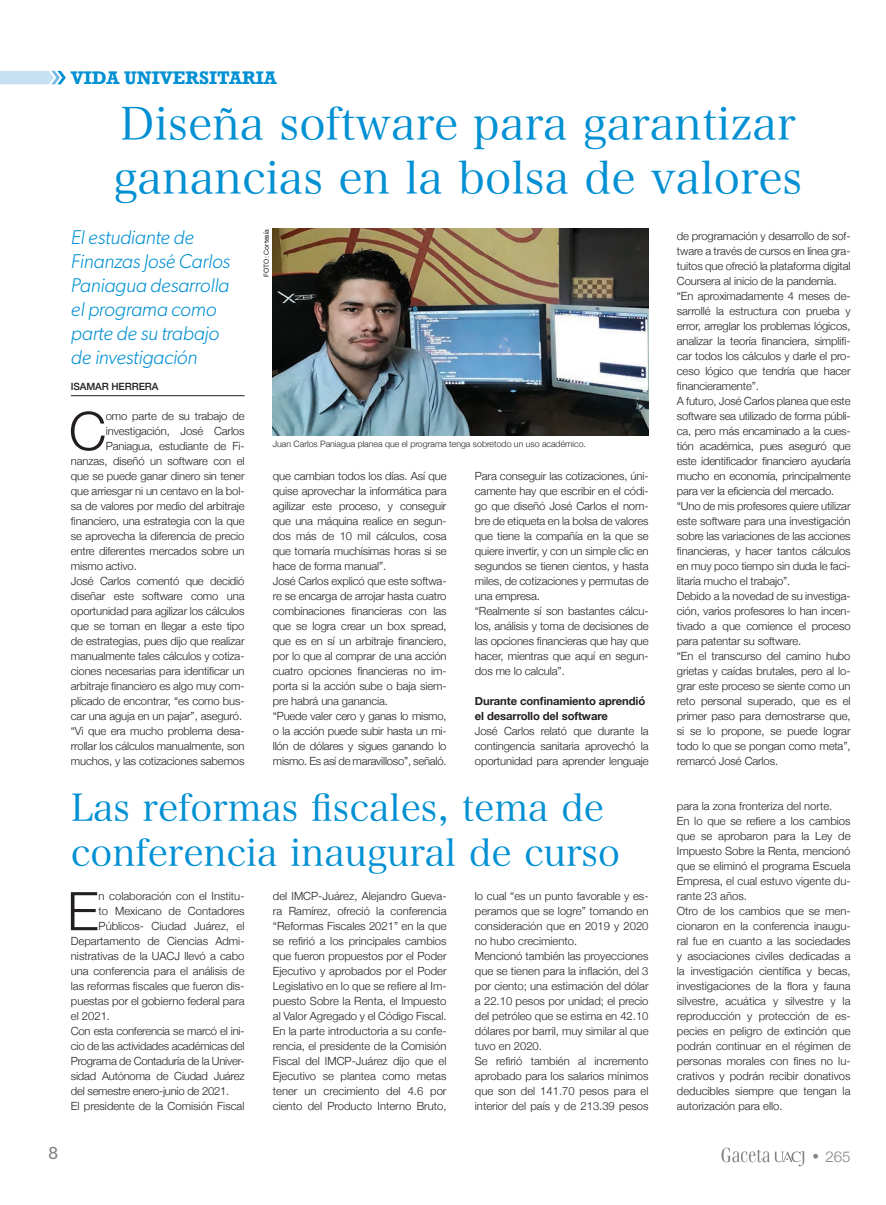
<style>
.page{position:relative;width:886px;height:1205px;background:#fff}
.page>*{position:absolute;margin:0;border:0;box-sizing:border-box;transform-origin:0 0}
.Texto{font:300 53.25px "Helvetica Neue";color:#231f20}
.Cabeza_principal{font:45px "Hira Min Pro N W3";color:#0090d3}
.Cabeza_secundaria{font:37.5px "Hira Min Pro N W3";color:#0090d3}
.Sumario_nota{font:italic 300 20px/24px "Gibson";letter-spacing:-.01em;color:#0090d3}
.t1{font:700 18.75px "Rockwell";color:#0090d3}
.t2{font:17.5px "Gibson";color:#808285}
.t3{font:300 15px "Helvetica Neue";color:#808285}
.Texto-2{font:300 11.25px/15px "Helvetica Neue";letter-spacing:-.01em;color:#231f20;text-align:justify}
.Texto-3{font:700 11.25px "Helvetica Neue";letter-spacing:-.01em;color:#231f20}
.Firma_nota{font:500 10px "Helvetica Neue";letter-spacing:-.01em;color:#231f20}
.Pie_de_foto{font:300 8.75px "Helvetica Neue";color:#231f20}
.Foto_firma{font:6.88px "Helvetica Neue";color:#231f20}
.s1{font-family:"Futura";font-weight:500;font-stretch:condensed}
</style>
<div class="page">
<svg style="left:721px;top:1147px;width:83px;height:19px"></svg>
<hr style="left:71px;top:395px;width:173px;height:1px;background:#231f20">
<img style="left:273px;top:229px;width:375px;height:206px">
<svg style="left:0;top:71px;width:66px;height:13px"></svg>
<p class="t1" style="left:71px;top:66px;width:208px">VIDA UNIVERSITARIA</p>
<p class="Cabeza_principal" style="left:120px;top:85px;width:676px">Diseña software para garantizar</p>
<p class="Cabeza_principal" style="left:114px;top:139px;width:690px">ganancias en la bolsa de valores</p>
<p class="Sumario_nota" style="left:71px;top:225px;width:125px">El estudiante de</p>
<p class="Sumario_nota" style="left:71px;top:249px;width:161px">Finanzas José Carlos<br>Paniagua desarrolla el programa como parte de su trabajo</p>
<p class="Sumario_nota" style="left:71px;top:345px;width:128px">de investigación</p>
<p class="Firma_nota" style="left:71px;top:378px;width:89px">ISAMAR HERRERA</p>
<p class="Texto" style="left:69px;top:388px;width:39px">C</p>
<p class="Texto-2" style="left:106px;top:408px;width:140px">omo parte de su trabajo de</p>
<p class="Texto-2" style="left:106px;top:423px;width:140px">investigación, José Carlos</p>
<p class="Texto-2" style="left:106px;top:438px;width:140px">Paniagua, estudiante de Fi-</p>
<p class="Texto-2" style="left:71px;top:453px;width:175px">nanzas, diseñó un software con el</p>
<p class="Texto-2" style="left:71px;top:468px;width:175px">que se puede ganar dinero sin tener</p>
<p class="Texto-2" style="left:71px;top:483px;width:175px">que arriesgar ni un centavo en la bol-</p>
<p class="Texto-2" style="left:71px;top:498px;width:175px">sa de valores por medio del arbitraje</p>
<p class="Texto-2" style="left:71px;top:513px;width:175px">financiero, una estrategia con la que</p>
<p class="Texto-2" style="left:71px;top:528px;width:175px">se aprovecha la diferencia de precio</p>
<p class="Texto-2" style="left:71px;top:543px;width:175px">entre diferentes mercados sobre un</p>
<p class="Texto-2" style="left:71px;top:558px;width:67px">mismo activo.</p>
<p class="Texto-2" style="left:71px;top:573px;width:175px">José Carlos comentó que decidió diseñar este software como una oportunidad para agilizar los cálculos que se toman en llegar a este tipo de estrategias, pues dijo que realizar manualmente tales cálculos y cotiza&shy;ciones necesarias para identificar un arbitraje financiero es algo muy com&shy;plicado de encontrar, “es como bus&shy;car una aguja en un pajar”, aseguró.</p>
<p class="Texto-2" style="left:71px;top:723px;width:175px">“Vi que era mucho problema desa&shy;rrollar los cálculos manualmente, son muchos, y las cotizaciones sabemos</p>
<p class="Foto_firma" style="left:261px;top:277px;width:49px;rotate:-90deg">FOTO: Cortesía</p>
<p class="Pie_de_foto" style="left:273px;top:437px;width:315px">Juan Carlos Paniagua planea que el programa tenga sobretodo un uso académico.</p>
<p class="Texto-2" style="left:273px;top:468px;width:175px">que cambian todos los días. Así que quise aprovechar la informática para agilizar este proceso, y conseguir que una máquina realice en segun&shy;dos más de 10 mil cálculos, cosa que tomaría muchísimas horas si se hace de forma manual”.</p>
<p class="Texto-2" style="left:273px;top:573px;width:175px">José Carlos explicó que este softwa&shy;re se encarga de arrojar hasta cuatro combinaciones financieras con las que se logra crear un box spread, que es en sí un arbitraje financiero, por lo que al comprar de una acción cuatro opciones financieras no im&shy;porta si la acción sube o baja siem&shy;pre habrá una ganancia.</p>
<p class="Texto-2" style="left:273px;top:708px;width:175px">“Puede valer cero y ganas lo mismo, o la acción puede subir hasta un mi&shy;llón de dólares y sigues ganando lo mismo. Es así de maravilloso”, señaló.</p>
<p class="Texto-2" style="left:475px;top:468px;width:175px">Para conseguir las cotizaciones, úni&shy;camente hay que escribir en el códi&shy;go que diseñó José Carlos el nom&shy;bre de etiqueta en la bolsa de valores que tiene la compañía en la que se quiere invertir, y con un simple clic en segundos se tienen cientos, y hasta miles, de cotizaciones y permutas de una empresa.</p>
<p class="Texto-2" style="left:475px;top:602px;width:175px">“Realmente sí son bastantes cálcu&shy;los, análisis y toma de decisiones de las opciones financieras que hay que hacer, mientras que aquí en segun&shy;dos me lo calcula”.</p>
<p class="Texto-3" style="left:475px;top:692px;width:172px">Durante confinamiento aprendió</p>
<p class="Texto-3" style="left:475px;top:707px;width:134px">el desarrollo del software</p>
<p class="Texto-2" style="left:475px;top:722px;width:175px">José Carlos relató que durante la contingencia sanitaria aprovechó la oportunidad para aprender lenguaje</p>
<p class="Cabeza_secundaria" style="left:71px;top:775px;width:534px">Las reformas fiscales, tema de</p>
<p class="Cabeza_secundaria" style="left:71px;top:820px;width:551px">conferencia inaugural de curso</p>
<p class="Texto" style="left:67px;top:868px;width:33px">E</p>
<p class="Texto-2" style="left:99px;top:888px;width:147px">n colaboración con el Institu-</p>
<p class="Texto-2" style="left:99px;top:903px;width:147px">to Mexicano de Contadores</p>
<p class="Texto-2" style="left:99px;top:918px;width:147px">Públicos- Ciudad Juárez, el</p>
<p class="Texto-2" style="left:71px;top:933px;width:175px">Departamento de Ciencias Admi-</p>
<p class="Texto-2" style="left:71px;top:948px;width:175px">nistrativas de la UACJ llevó a cabo</p>
<p class="Texto-2" style="left:71px;top:963px;width:175px">una conferencia para el análisis de</p>
<p class="Texto-2" style="left:71px;top:978px;width:175px">las reformas fiscales que fueron dis-</p>
<p class="Texto-2" style="left:71px;top:993px;width:175px">puestas por el gobierno federal para</p>
<p class="Texto-2" style="left:71px;top:1008px;width:41px">el 2021.</p>
<p class="Texto-2" style="left:71px;top:1023px;width:175px">Con esta conferencia se marcó el ini&shy;cio de las actividades académicas del Programa de Contaduría de la Univer&shy;sidad Autónoma de Ciudad Juárez del semestre enero-junio de 2021.</p>
<p class="Texto-2" style="left:71px;top:1098px;width:175px">El presidente de la Comisión Fiscal</p>
<p class="Texto-2" style="left:273px;top:888px;width:175px">del IMCP-Juárez, Alejandro Gueva&shy;ra Ramírez, ofreció la conferencia “Reformas Fiscales 2021” en la que se refirió a los principales cambios que fueron propuestos por el Poder Ejecutivo y aprobados por el Poder Legislativo en lo que se refiere al Im&shy;puesto Sobre la Renta, el Impuesto al Valor Agregado y el Código Fiscal.</p>
<p class="Texto-2" style="left:273px;top:1023px;width:175px">En la parte introductoria a su confe&shy;rencia, el presidente de la Comisión Fiscal del IMCP-Juárez dijo que el Ejecutivo se plantea como metas tener un crecimiento del 4.6 por ciento del Producto Interno Bruto,</p>
<p class="Texto-2" style="left:475px;top:888px;width:175px">lo cual “es un punto favorable y es&shy;peramos que se logre” tomando en consideración que en 2019 y 2020 no hubo crecimiento.</p>
<p class="Texto-2" style="left:475px;top:948px;width:175px">Mencionó también las proyecciones que se tienen para la inflación, del 3 por ciento; una estimación del dólar a 22.10 pesos por unidad; el precio del petróleo que se estima en 42.10 dólares por barril, muy similar al que tuvo en 2020.</p>
<p class="Texto-2" style="left:475px;top:1053px;width:175px">Se refirió también al incremento aprobado para los salarios mínimos que son del 141.70 pesos para el interior del país y de 213.39 pesos</p>
<p class="Texto-2" style="left:677px;top:227px;width:175px">de programación y desarrollo de sof&shy;tware a través de cursos en línea gra&shy;tuitos que ofreció la plataforma digital Coursera al inicio de la pandemia.</p>
<p class="Texto-2" style="left:677px;top:287px;width:175px">“En aproximadamente 4 meses de&shy;sarrollé la estructura con prueba y error, arreglar los problemas lógicos, analizar la teoría financiera, simplifi&shy;car todos los cálculos y darle el pro&shy;ceso lógico que tendría que hacer financieramente”.</p>
<p class="Texto-2" style="left:677px;top:392px;width:175px">A futuro, José Carlos planea que este software sea utilizado de forma públi&shy;ca, pero más encaminado a la cues&shy;tión académica, pues aseguró que este identificador financiero ayudaría mucho en economía, principalmente para ver la eficiencia del mercado.</p>
<p class="Texto-2" style="left:677px;top:497px;width:175px">“Uno de mis profesores quiere utilizar este software para una investigación sobre las variaciones de las acciones financieras, y hacer tantos cálculos en muy poco tiempo sin duda le faci&shy;litaría mucho el trabajo”.</p>
<p class="Texto-2" style="left:677px;top:587px;width:175px">Debido a la novedad de su investiga&shy;ción, varios profesores lo han incen&shy;tivado a que comience el proceso para patentar su software.</p>
<p class="Texto-2" style="left:677px;top:647px;width:175px">“En el transcurso del camino hubo grietas y caídas brutales, pero al lo&shy;grar este proceso se siente como un reto personal superado, que es el primer paso para demostrarse que, si se lo propone, se puede lograr todo lo que se pongan como meta”, remarcó José Carlos.</p>
<p class="Texto-2" style="left:677px;top:798px;width:157px">para la zona fronteriza del norte.</p>
<p class="Texto-2" style="left:677px;top:813px;width:175px">En lo que se refiere a los cambios que se aprobaron para la Ley de Impuesto Sobre la Renta, mencionó que se eliminó el programa Escuela Empresa, el cual estuvo vigente du&shy;rante 23 años.</p>
<p class="Texto-2" style="left:677px;top:902px;width:175px">Otro de los cambios que se men&shy;cionaron en la conferencia inaugu&shy;ral fue en cuanto a las sociedades y asociaciones civiles dedicadas a la investigación científica y becas, investigaciones de la flora y fauna silvestre, acuática y silvestre y la reproducción y protección de es&shy;pecies en peligro de extinción que podrán continuar en el régimen de personas morales con fines no lu&shy;crativos y podrán recibir donativos deducibles siempre que tengan la autorización para ello.</p>
<h3 class="t2" style="left:48px;top:1143px;width:12px">8</h3>
<h3 class="t3" style="left:810px;top:1144px;width:42px"><span class="s1">•</span> 265</h3>
</div>
